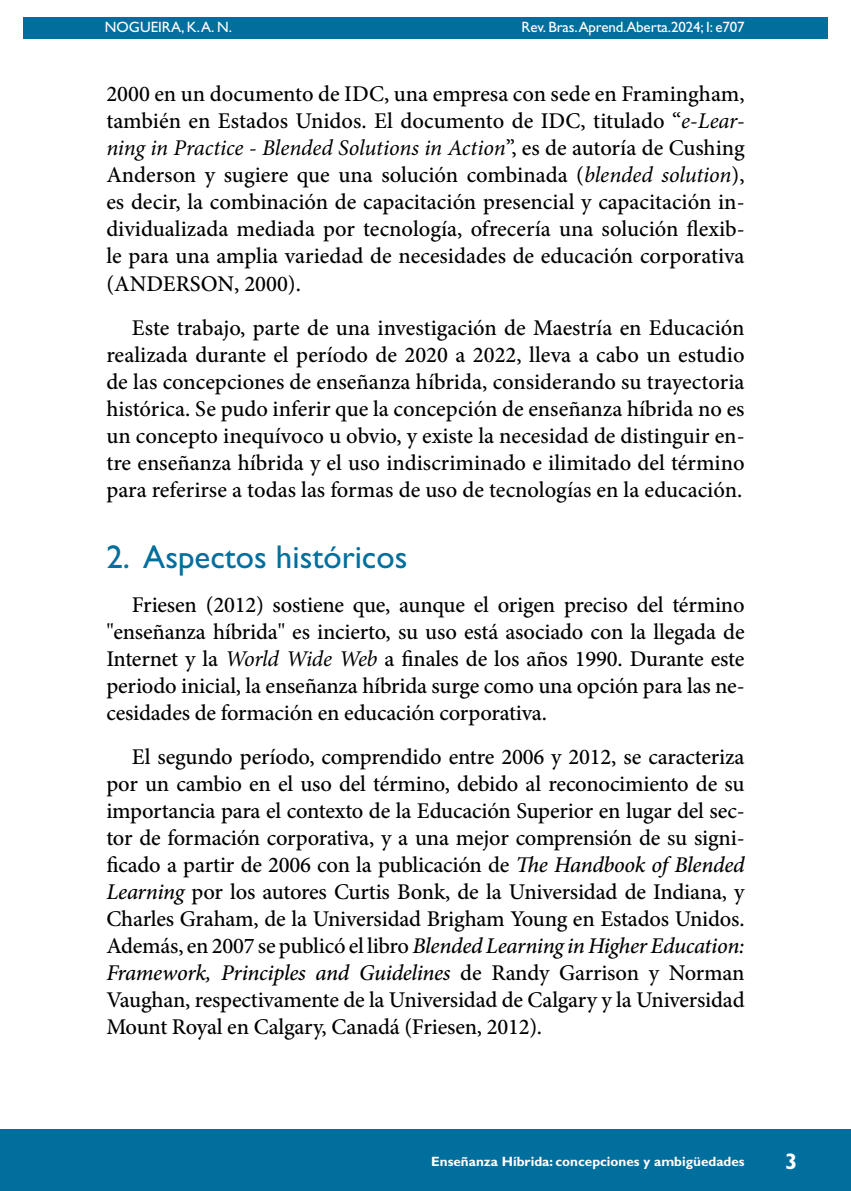
<style>
.page{position:relative;width:851px;height:1191px;background:#fff}
.page>*{position:absolute;margin:0;border:0;box-sizing:border-box;transform-origin:0 0}
.t1{font:33px "Gill Sans Std";color:#006f9e}
.t2{font:500 22.5px/27px "Minion Pro";letter-spacing:-.005em;color:#000;text-align:justify}
.t3{font:700 22.5px "Gill Sans Std";color:#fff}
.t4{font:15px "Gill Sans Std";letter-spacing:-.01em;color:#fff}
.t5{font:700 13.5px "Gill Sans Std";color:#fff}
.s1{font-weight:400;font-style:italic}
.s2{font-style:italic}
</style>
<div class="page">
<hr style="left:104px;top:0;width:1px;height:467px;background:#006f9e">
<div style="left:23px;top:17px;width:804px;height:21px;background:#006f9e"></div>
<div style="left:0;top:1129px;width:850px;height:62px;background:#006f9e"></div>
<p class="t4" style="left:105px;top:18px;width:129px">NOGUEIRA, K. A. N.</p>
<p class="t4" style="left:521px;top:18px;width:224px">Rev. Bras.Aprend.Aberta.2024; I: e707</p>
<p class="t2" style="left:106px;top:81px;width:639px">2000 en un documento de IDC, una empresa con sede en Framingham, también en Estados Unidos. El documento de IDC, titulado “<span class="s1">e-Lear&shy;ning in Practice - Blended Solutions in Action</span>”, es de autoría de Cushing Anderson y sugiere que una solución combinada (<span class="s1">blended solution</span>), es decir, la combinación de capacitación presencial y capacitación in&shy;dividualizada mediada por tecnología, ofrecería una solución flexib&shy;le para una amplia variedad de necesidades de educación corporativa (ANDERSON, 2000).</p>
<p class="t2" style="left:106px;top:314px;width:639px;text-indent:26px">Este trabajo, parte de una investigación de Maestría en Educación realizada durante el período de 2020 a 2022, lleva a cabo un estudio de las concepciones de enseñanza híbrida, considerando su trayectoria histórica. Se pudo inferir que la concepción de enseñanza híbrida no es un concepto inequívoco u obvio, y existe la necesidad de distinguir en&shy;tre enseñanza híbrida y el uso indiscriminado e ilimitado del término para referirse a todas las formas de uso de tecnologías en la educación.</p>
<h1 class="t1" style="left:106px;top:538px;width:302px">2. Aspectos históricos</h1>
<p class="t2" style="left:106px;top:591px;width:639px;text-indent:26px">Friesen (2012) sostiene que, aunque el origen preciso del término "enseñanza híbrida" es incierto, su uso está asociado con la llegada de Internet y la <span class="s1">World Wide Web</span> a finales de los años 1990. Durante este periodo inicial, la enseñanza híbrida surge como una opción para las ne&shy;cesidades de formación en educación corporativa.</p>
<p class="t2" style="left:106px;top:743px;width:639px;text-indent:26px">El segundo período, comprendido entre 2006 y 2012, se caracteriza por un cambio en el uso del término, debido al reconocimiento de su importancia para el contexto de la Educación Superior en lugar del sec&shy;tor de formación corporativa, y a una mejor comprensión de su signi&shy;ficado a partir de 2006 con la publicación de <span class="s2">The Handbook of Blended Learning</span> por los autores Curtis Bonk, de la Universidad de Indiana, y Charles Graham, de la Universidad Brigham Young en Estados Unidos.<br>Además, en 2007 se publicó el libro <span class="s2">Blended Learning in Higher Education:<br>Framework, Principles and Guidelines</span> de Randy Garrison y Norman Vaughan, respectivamente de la Universidad de Calgary y la Universidad Mount Royal en Calgary, Canadá (Friesen, 2012).</p>
<p class="t5" style="left:431px;top:1153px;width:315px">Enseñanza Híbrida: concepciones y ambigüedades</p>
<p class="t3" style="left:785px;top:1148px;width:14px">3</p>
</div>
